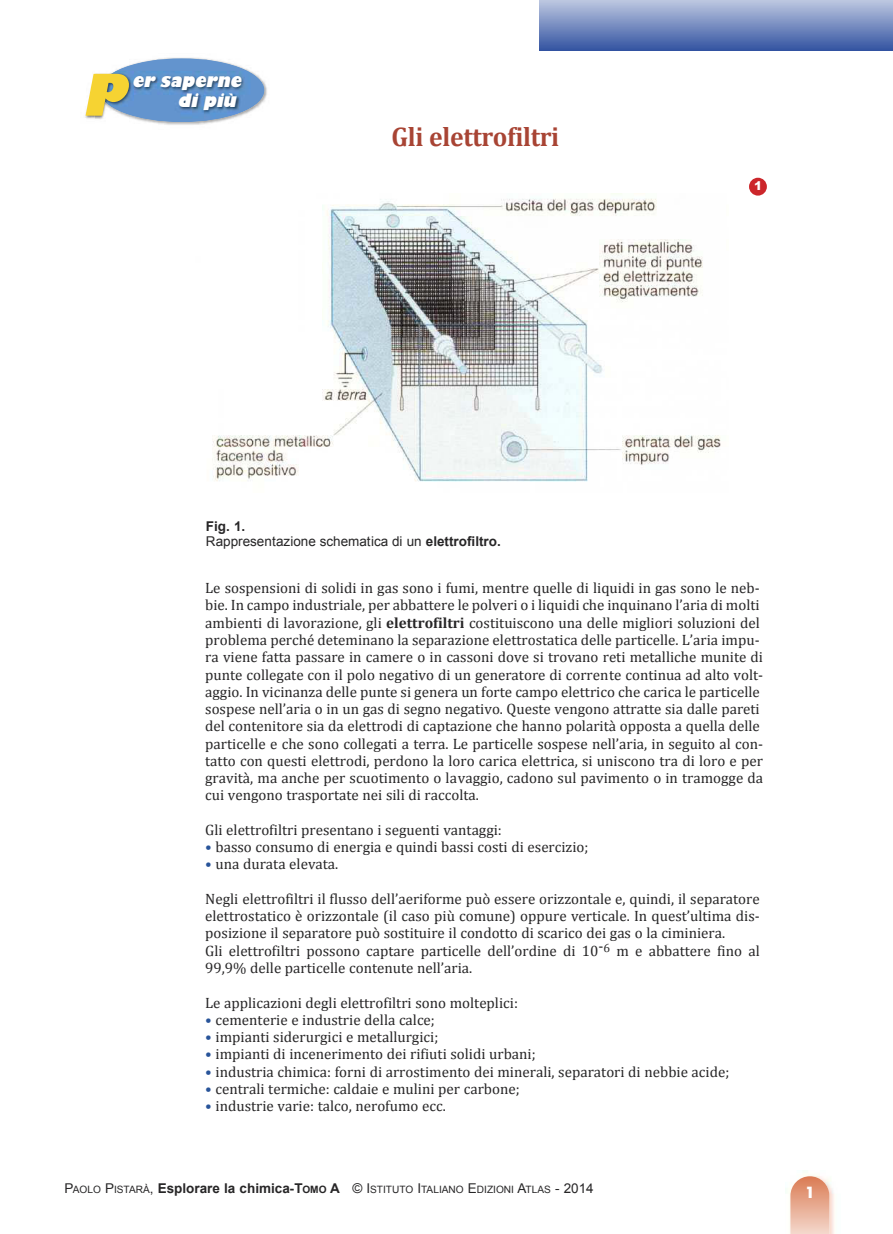
<style>
.page{position:relative;width:893px;height:1234px;background:#fff}
.page>*{position:absolute;margin:0;border:0;box-sizing:border-box;transform-origin:0 0}
.t1{font:italic 800 56.1px "Gill Sans";color:#f6d332;scale:.9 1}
.t2{font:700 27px "Cambria";letter-spacing:-.01em;color:#a84434;scale:.95 1}
.t3{font:italic 800 18px/19.5px "Gill Sans";color:#fff;text-align:right;scale:.9 1}
.t4{font:15px/17.2px "Cambria";color:#272627}
.t5{font:700 15px "Futura";color:#fff}
.t6{font:13.5px/15px "Arial";color:#272627}
.t7{font:900 12px "Arial";color:#fff}
.t8{font:10.2px "Arial";color:#272627}
.s1{font-weight:700}
.s2{color:#285499}
.s3{font-size:13.5px}
.s4{font-weight:700;font-size:13.5px}
</style>
<div class="page">
<div style="left:540px;top:0;width:353px;height:51px;background:linear-gradient(to bottom,#bdc8e1,#3353a1)"></div>
<img style="left:829px;top:1180px;width:6px;height:53px">
<svg style="left:790px;top:1175px;width:39px;height:58px;background:#e9b39c"></svg>
<img style="left:212px;top:193px;width:509px;height:289px">
<img style="left:152px;top:57px;width:61px;height:3px">
<img style="left:85px;top:73px;width:182px;height:52px">
<img style="left:99px;top:60px;width:165px;height:62px">
<div style="left:749px;top:178px;width:18px;height:17px;background:#cc262b;border-radius:50%"></div>
<h1 class="t1" style="left:82px;top:60px;width:59px">P</h1>
<p class="t3" style="left:132px;top:71px;width:126px">er saperne di più</p>
<h2 class="t2" style="left:392px;top:120px;width:178px">Gli elettrofiltri</h2>
<p class="t7" style="left:754px;top:176px;width:10px">1</p>
<p class="t6" style="left:206px;top:518px;width:296px"><span class="s1">Fig. 1.<br></span>Rappresentazione schematica di un <span class="s1">elettro filtro.</span></p>
<p class="t4" style="left:205px;top:579px;width:559px">Le sospensioni di solidi in gas sono i fumi, mentre quelle di liquidi in gas sono le neb&shy;bie. In campo industriale, per abbattere le polveri o i liquidi che inquinano l’aria di molti ambienti di lavorazione, gli <span class="s1">elettrofiltri</span> costituiscono una delle migliori soluzioni del problema perché deteminano la separazione elettrostatica delle particelle. L’aria impu&shy;ra viene fatta passare in camere o in cassoni dove si trovano reti metalliche munite di punte collegate con il polo negativo di un generatore di corren te continua ad alto volt&shy;aggio. In vicinanza delle punte si genera un forte campo elettrico che carica le particelle sospese nell’aria o in un gas di segno negativo. Queste vengono attratte sia dalle pareti del contenitore sia da elettrodi di captazione che hanno polarità opposta a quella delle particelle e che sono collegati a terra. Le particelle sospese nell’aria, in seguito al con&shy;tatto con questi elettrodi, perdono la loro carica elettrica, si uniscono tra di loro e per gravità, ma anche per scuotimento o la vaggio, cadono sul pavimento o in tramogge da cui vengono trasportate nei sili di raccolta.</p>
<p class="t4" style="left:205px;top:820px;width:298px">Gli elettrofiltri presentano i seguenti vantaggi:</p>
<p class="t4" style="left:205px;top:837px;width:385px"><span class="s2">•</span> basso consumo di energia e quindi bassi costi di esercizio;</p>
<p class="t4" style="left:205px;top:855px;width:135px"><span class="s2">•</span> una durata elevata.</p>
<p class="t4" style="left:205px;top:889px;width:556px">Negli elettrofiltri il flusso dell’aeriforme può essere orizzontale e, quindi, il separatore elettrostati co è orizzontale (il caso più comune) oppure verticale. In quest’ultima dis&shy;posizione il separatore può sostituire il condotto di scarico dei gas o la ciminiera.<br>Gli elettrofiltri possono captare particelle dell’ordine di 10-<sup>6</sup> m e abbattere fino al 99,9% delle particelle contenute nell’aria.</p>
<p class="t4" style="left:205px;top:993px;width:314px">Le applicazioni degli elettrofiltri sono molteplici:</p>
<p class="t4" style="left:205px;top:1010px;width:231px"><span class="s2">•</span> cementerie e industrie della calce;</p>
<p class="t4" style="left:205px;top:1027px;width:235px"><span class="s2">•</span> impianti siderurgici e metallurgici;</p>
<p class="t4" style="left:205px;top:1044px;width:332px"><span class="s2">•</span> impianti di incenerimento dei rifiuti solidi urbani;</p>
<p class="t4" style="left:205px;top:1062px;width:526px"><span class="s2">•</span> industria chimica: forni di arrostimento dei minerali, separatori di nebbie acide;</p>
<p class="t4" style="left:205px;top:1079px;width:316px"><span class="s2">•</span> centrali termiche: caldaie e mulini per carbone;</p>
<p class="t4" style="left:205px;top:1096px;width:242px"><span class="s2">•</span> industrie varie: talco, nerofumo ecc.</p>
<p class="t8" style="left:65px;top:1183px;width:531px"><span class="s3">P</span>aolo <span class="s3">P</span>istaRà<span class="s3">,</span> <span class="s4">Esplorare la chimica-T</span><span class="s1">omo</span> <span class="s4">A</span> <span class="s3">© i</span>stituto <span class="s3">i</span>taliano <span class="s3">E</span>dizioni <span class="s3">a</span>tlas <span class="s3">- 2014</span></p>
<p class="t5" style="left:805px;top:1185px;width:12px">1</p>
</div>
